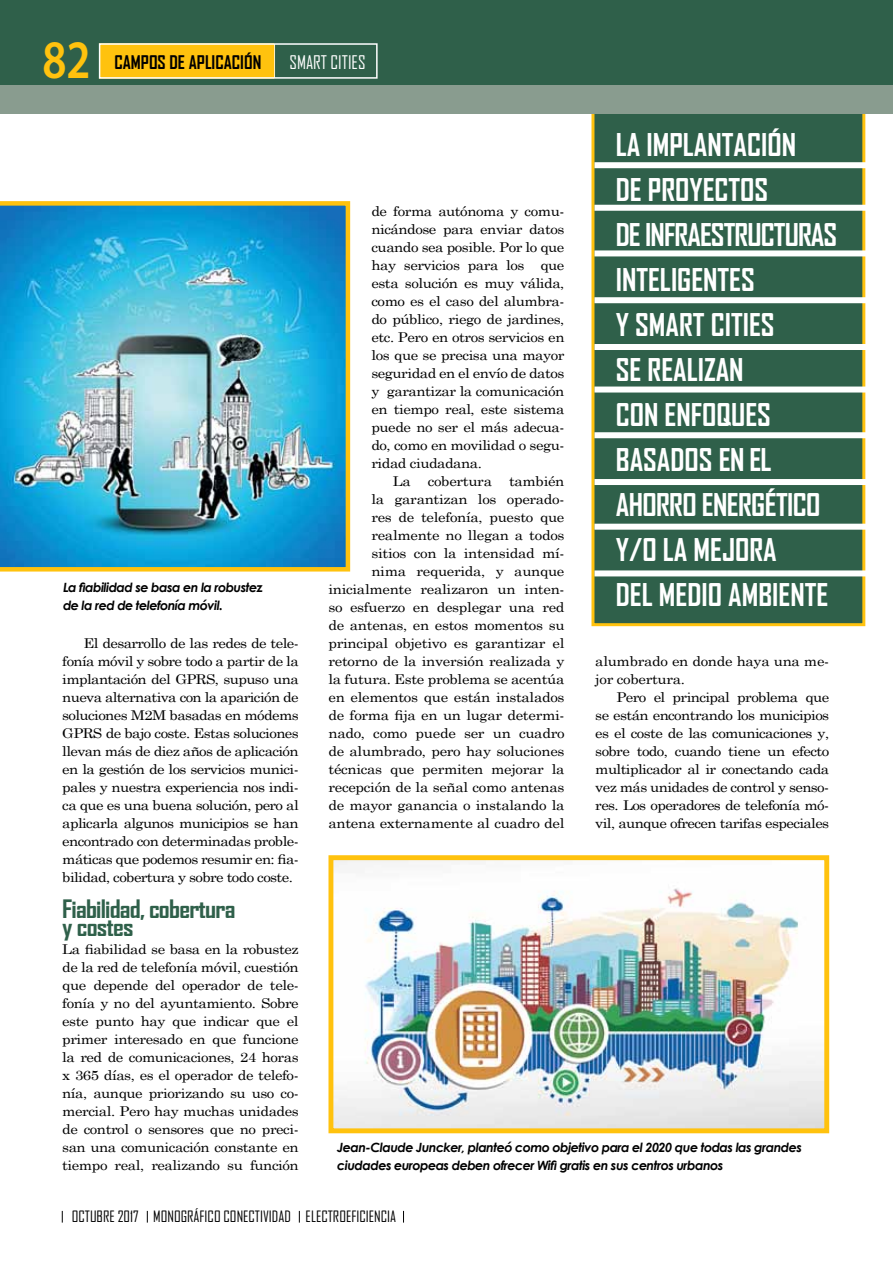
<style>
.page{position:relative;width:893px;height:1263px;background:#fff}
.page>*{position:absolute;margin:0;border:0;box-sizing:border-box;transform-origin:0 0}
.t1{font:600 54.45px "Myriad Pro";color:#ffc20e;scale:.83 1}
.t2{font:700 30px/45px "Agency FB";color:#fff}
.t3{font:700 24.3px/18px "Agency FB";letter-spacing:-.03em;color:#2f604a;scale:1.11 1}
.t4{font:700 18px "Agency FB";color:#000}
.t5{font:18px "Agency FB";color:#fff}
.t6{font:15px "Agency FB";color:#000}
.t7{font:13.5px/18px "Century Schoolbook";letter-spacing:-.02em;color:#000;text-align:justify;scale:1.11 1}
.t8{font:italic 700 12.75px/18px "Century Gothic";letter-spacing:-.04em;color:#000}
</style>
<div class="page">
<div style="left:0;top:0;width:893px;height:85px;background:#2f604a"></div>
<hr style="left:274px;top:44px;width:1px;height:34px;background:#fff">
<div style="left:99px;top:43px;width:175px;height:36px;background:#ffc20e"></div>
<div style="left:99px;top:43px;width:279px;height:36px;border:2px solid #fff"></div>
<img style="left:334px;top:861px;width:489px;height:266px">
<div style="left:328px;top:855px;width:501px;height:278px;border:5px solid #ffc20e"></div>
<img style="left:0;top:201px;width:350px;height:370px">
<div style="left:593px;top:87px;width:271px;height:538px;background:#2f604a"></div>
<div style="left:591px;top:85px;width:274px;height:541px;border:3px solid #ffc20e"></div>
<div style="left:594px;top:162px;width:282px;height:6px;background:#fff"></div>
<div style="left:594px;top:344px;width:282px;height:6px;background:#fff"></div>
<div style="left:594px;top:205px;width:282px;height:6px;background:#fff"></div>
<div style="left:594px;top:386px;width:282px;height:6px;background:#fff"></div>
<div style="left:594px;top:250px;width:282px;height:6px;background:#fff"></div>
<div style="left:594px;top:432px;width:282px;height:6px;background:#fff"></div>
<div style="left:594px;top:524px;width:282px;height:6px;background:#fff"></div>
<div style="left:594px;top:297px;width:282px;height:6px;background:#fff"></div>
<div style="left:594px;top:479px;width:282px;height:6px;background:#fff"></div>
<div style="left:594px;top:570px;width:282px;height:6px;background:#fff"></div>
<div style="left:0;top:85px;width:893px;height:29px;background:#899c8f"></div>
<h1 class="t1" style="left:43px;top:29px;width:60px">82</h1>
<h3 class="t4" style="left:114px;top:51px;width:148px">CAMPOS DE APLICACIÓN</h3>
<h3 class="t5" style="left:290px;top:51px;width:78px">SMART CITIES</h3>
<h2 class="t2" style="left:616px;top:122px;width:223px">LA IMPLANTACIÓN<br>DE PROYECTOS<br>DE INFRAESTRUCTURAS<br>INTELIGENTES<br>Y SMART CITIES<br>SE REALIZAN<br>CON ENFOQUES<br>BASADOS EN EL<br>AHORRO ENERGÉTICO<br>Y/O LA MEJORA<br>DEL MEDIO AMBIENTE</h2>
<p class="t7" style="left:371px;top:201px;width:175px">de forma autónoma y comu-</p>
<p class="t7" style="left:371px;top:219px;width:175px">nicándose para enviar datos</p>
<p class="t7" style="left:371px;top:237px;width:175px">cuando sea posible. Por lo que</p>
<p class="t7" style="left:371px;top:255px;width:175px">hay servicios para los que</p>
<p class="t7" style="left:371px;top:273px;width:175px">esta solución es muy válida,</p>
<p class="t7" style="left:371px;top:291px;width:175px">como es el caso del alumbra-</p>
<p class="t7" style="left:371px;top:309px;width:175px">do público, riego de jardines,</p>
<p class="t7" style="left:371px;top:327px;width:175px">etc. Pero en otros servicios en</p>
<p class="t7" style="left:371px;top:345px;width:175px">los que se precisa una mayor</p>
<p class="t7" style="left:371px;top:363px;width:175px">seguridad en el envío de datos</p>
<p class="t7" style="left:371px;top:381px;width:175px">y garantizar la comunicación</p>
<p class="t7" style="left:371px;top:399px;width:175px">en tiempo real, este sistema</p>
<p class="t7" style="left:371px;top:417px;width:175px">puede no ser el más adecua-</p>
<p class="t7" style="left:371px;top:435px;width:175px">do, como en movilidad o segu-</p>
<p class="t7" style="left:371px;top:453px;width:101px">ridad ciudadana.</p>
<p class="t7" style="left:393px;top:471px;width:18px">La</p>
<p class="t7" style="left:428px;top:471px;width:59px">cobertura</p>
<p class="t7" style="left:328px;top:471px;width:214px;text-align:right">también<br>la garantizan los operado-<br>res de telefonía, puesto que realmente no llegan a todos<br>sitios con la intensidad mí-<br>nima requerida, y aunque inicialmente realizaron un inten&shy;so esfuerzo en desplegar una red de antenas, en estos momentos su principal objetivo es garantizar el retorno de la inversión realizada y la futura. Este problema se acentúa en elementos que están instalados de forma fija en un lugar determi&shy;nado, como puede ser un cuadro de alumbrado, pero hay soluciones técnicas que permiten mejorar la recepción de la señal como antenas de mayor ganancia o instalando la antena externamente al cuadro del</p>
<p class="t8" style="left:63px;top:578px;width:201px">La fiabilidad se basa en la robustez de la red de telefonía móvil.</p>
<p class="t7" style="left:62px;top:633px;width:215px;text-indent:21px">El desarrollo de las redes de tele&shy;fonía móvil y sobre todo a partir de la implantación del GPRS, supuso una nueva alternativa con la aparición de soluciones M2M basadas en módems GPRS de bajo coste. Estas soluciones llevan más de diez años de aplicación en la gestión de los servicios munici&shy;pales y nuestra experiencia nos indi&shy;ca que es una buena solución, pero al aplicarla algunos municipios se han encontrado con determinadas proble&shy;máticas que podemos resumir en: fia&shy;bilidad, cobertura y sobre todo coste.</p>
<h3 class="t3" style="left:62px;top:899px;width:158px">Fiabilidad, cobertura y costes</h3>
<p class="t7" style="left:62px;top:939px;width:215px">La fiabilidad se basa en la robustez de la red de telefonía móvil, cuestión que depende del operador de tele&shy;fonía y no del ayuntamiento. Sobre este punto hay que indicar que el primer interesado en que funcione la red de comunicaciones, 24 horas x 365 días, es el operador de telefo&shy;nía, aunque priorizando su uso co&shy;mercial. Pero hay muchas unidades de control o sensores que no preci&shy;san una comunicación constante en tiempo real, realizando su función</p>
<p class="t7" style="left:595px;top:651px;width:212px">alumbrado en donde haya una me&shy;jor cobertura.</p>
<p class="t7" style="left:595px;top:687px;width:212px;text-indent:21px">Pero el principal problema que se están encontrando los municipios es el coste de las comunicaciones y, sobre todo, cuando tiene un efecto multiplicador al ir conectando cada vez más unidades de control y senso&shy;res. Los operadores de telefonía mó&shy;vil, aunque ofrecen tarifas especiales</p>
<p class="t8" style="left:337px;top:1138px;width:466px">Jean-Claude Juncker, planteó como objetivo para el 2020 que todas las grandes ciudades europeas deben ofrecer Wifi gratis en sus centros urbanos</p>
<p class="t6" style="left:72px;top:1207px;width:326px">OCTUBRE 2017 MONOGRÁFICO CONECTIVIDAD ELECTROEFICIENCIA</p>
</div>
